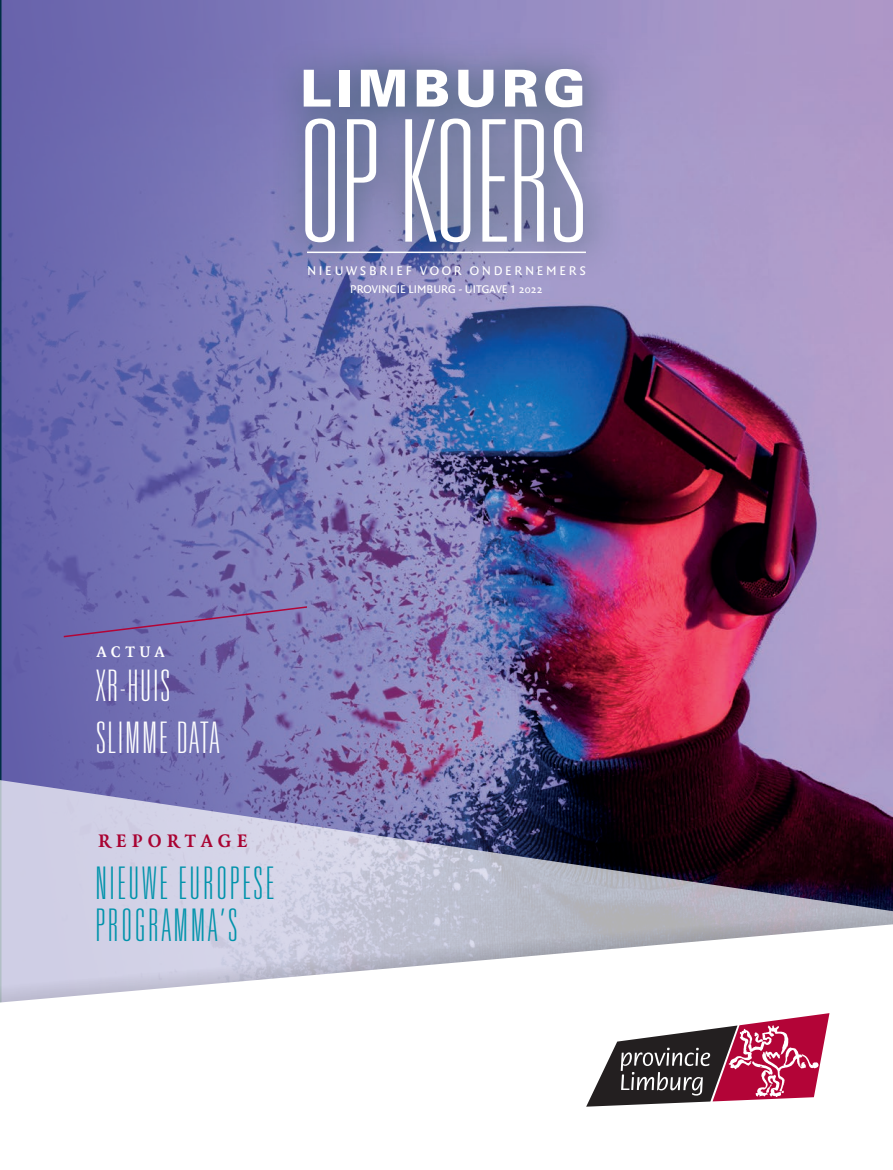
<style>
.page{position:relative;width:893px;height:1170px;background:#fff}
.page>*{position:absolute;margin:0;border:0;box-sizing:border-box;transform-origin:0 0}
.t1{font:100 ultra-condensed 169.5px "Univers";letter-spacing:.005em;color:#fff}
.t2{font:900 51px "Univers";letter-spacing:.09em;color:#fff}
.t3{font:100 ultra-condensed 45px/42px "Univers";letter-spacing:.08em;color:#0093ab;scale:.93 1}
.t4{font:100 ultra-condensed 43.5px/52.2px "Univers";letter-spacing:.055em;color:#fff}
.t5{font:700 19.5px "Quadraat";letter-spacing:.275em;color:#a90332}
.t6{font:700 16.5px "Quadraat";letter-spacing:.27em;color:#fff}
.t7{font:13.5px "Quadraat Sans";letter-spacing:.2em;color:#fff}
.t8{font:12px "Quadraat Sans";color:#fff}
.s1{font-size:16.5px}
</style>
<div class="page">
<img style="left:0;top:0;width:893px;height:780px">
<div style="left:269px;top:35px;width:355px;height:247px;background:#074237;opacity:.75"></div>
<hr style="left:307px;top:251px;width:279px;height:2px;background:#fff">
<svg style="left:0;top:780px;width:893px;height:119px;background:#7a738c"></svg>
<svg style="left:0;top:899px;width:893px;height:25px;background:#bdbece"></svg>
<svg style="left:0;top:129px;width:2px;height:26px"></svg>
<svg style="left:0;top:359px;width:2px;height:18px"></svg>
<svg style="left:0;top:924px;width:893px;height:183px"></svg>
<svg style="left:62px;top:605px;width:247px;height:33px;background:#786ead"></svg>
<svg style="left:586px;top:1013px;width:243px;height:93px"></svg>
<h2 class="t2" style="left:300px;top:57px;width:287px">LIMBURG</h2>
<h1 class="t1" style="left:300px;top:95px;width:288px">OP KOERS</h1>
<p class="t7" style="left:307px;top:263px;width:280px">NIEUWSBRIEF VOOR ONDERNEMERS</p>
<p class="t8" style="left:350px;top:282px;width:194px">PROVINCIE LIMBURG - UITGAVE <span class="s1">1</span> 2022</p>
<h3 class="t6" style="left:96px;top:643px;width:70px">ACTUA</h3>
<h3 class="t4" style="left:96px;top:660px;width:124px">XR-HUIS<br>SLIMME DATA</h3>
<h3 class="t5" style="left:98px;top:830px;width:151px">REPORTAGE</h3>
<h3 class="t3" style="left:96px;top:863px;width:193px">NIEUWE EUROPESE<br>PROGRAMMA’S</h3>
</div>
